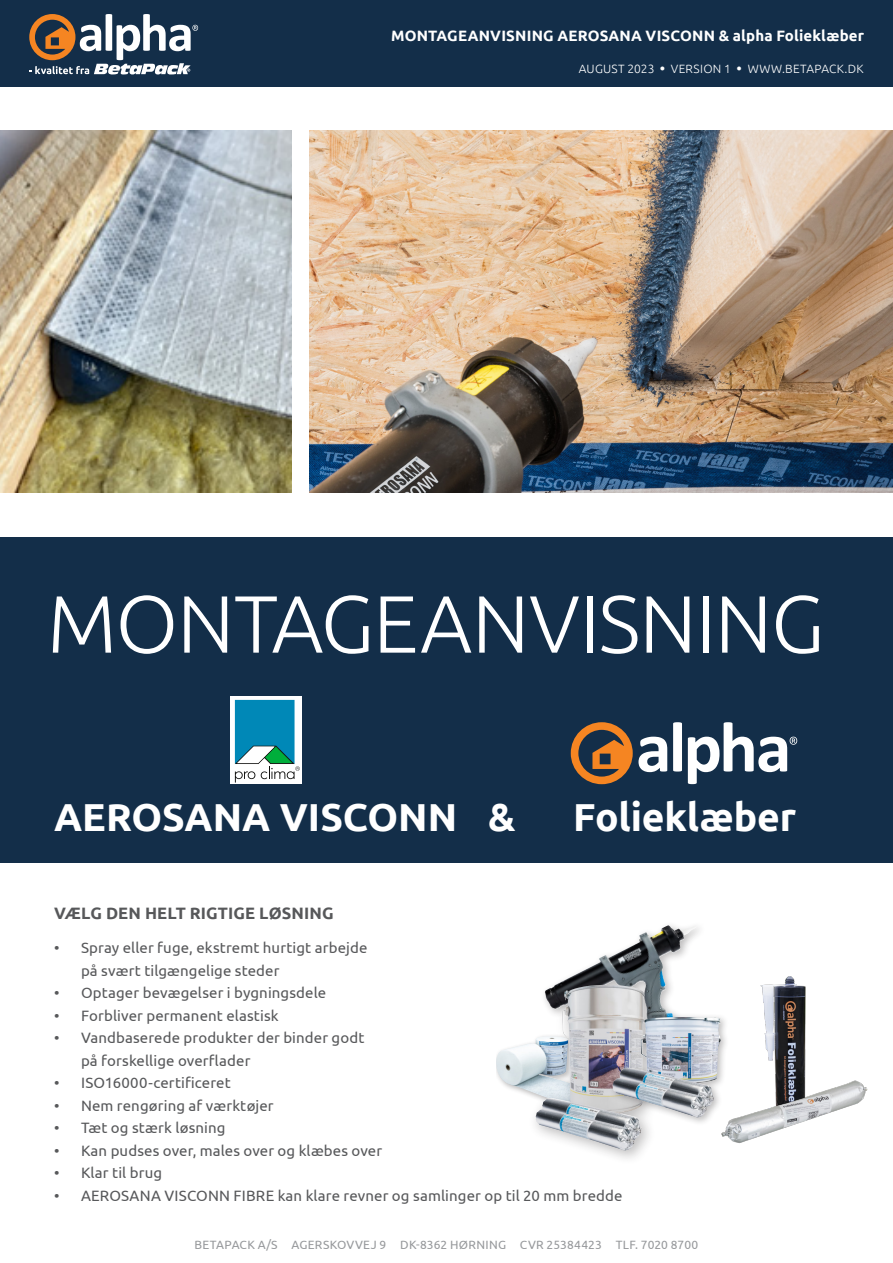
<style>
.page{position:relative;width:893px;height:1263px;background:#fff}
.page>*{position:absolute;margin:0;border:0;box-sizing:border-box;transform-origin:0 0}
.t1{font:300 81px "Ubuntu";letter-spacing:-.01em;color:#fff}
.t2{font:700 39px "Ubuntu";color:#fff}
.t3{font:700 16.5px "Ubuntu";letter-spacing:.01em;color:#57585a}
.t4{font:15px/22.5px "Ubuntu";letter-spacing:.01em;color:#57585a}
.t5{font:700 15px "Ubuntu";letter-spacing:.01em;color:#fff}
.t6{font:12px "Ubuntu";letter-spacing:.02em;color:#97999c}
.t7{font:300 12px "Ubuntu";letter-spacing:.02em;color:#fff}
.s1{font-family:"Calibri";font-weight:400;font-size:9px}
</style>
<div class="page">
<div style="left:0;top:537px;width:893px;height:325px;background:#132e49"></div>
<div style="left:0;top:0;width:893px;height:86px;background:#132e49"></div>
<svg style="left:29px;top:14px;width:169px;height:60px"></svg>
<svg style="left:673px;top:722px;width:9px;height:49px"></svg>
<svg style="left:571px;top:722px;width:96px;height:62px"></svg>
<svg style="left:688px;top:722px;width:109px;height:62px"></svg>
<svg style="left:230px;top:696px;width:71px;height:88px"></svg>
<svg style="left:235px;top:700px;width:65px;height:82px;background:#55aac0"></svg>
<img style="left:310px;top:131px;width:583px;height:361px">
<img style="left:0;top:131px;width:291px;height:361px">
<div style="left:540px;top:921px;width:166px;height:133px;background:#231f20;opacity:.3"></div>
<img style="left:545px;top:928px;width:119px;height:85px">
<img style="left:496px;top:1043px;width:32px;height:52px">
<div style="left:528px;top:977px;width:132px;height:189px;background:#231f20;opacity:.3"></div>
<svg style="left:588px;top:985px;width:19px;height:1px"></svg>
<div style="left:608px;top:1013px;width:121px;height:113px;background:#231f20;opacity:.3"></div>
<img style="left:645px;top:1017px;width:33px;height:3px">
<img style="left:760px;top:976px;width:46px;height:99px">
<img style="left:719px;top:1075px;width:149px;height:68px">
<p class="t5" style="left:391px;top:27px;width:474px">MONTAGEANVISNING AEROSANA VISCONN &amp; alpha Folieklæber</p>
<p class="t7" style="left:579px;top:61px;width:286px">AUGUST 2023 <span class="s1">●</span> VERSION 1 <span class="s1">●</span> WWW.BETAPACK.DK</p>
<p class="t1" style="left:47px;top:575px;width:779px">MONTAGEANVISNING</p>
<p class="t2" style="left:54px;top:793px;width:405px">AEROSANA VISCONN</p>
<p class="t2" style="left:488px;top:793px;width:29px">&amp;</p>
<p class="t2" style="left:573px;top:793px;width:225px">Folieklæber</p>
<p class="t3" style="left:54px;top:903px;width:281px">VÆLG DEN HELT RIGTIGE LØSNING</p>
<p class="t4" style="left:81px;top:936px;width:288px;text-indent:-27px">• Spray eller fuge, ekstremt hurtigt arbejde på svært tilgængelige steder</p>
<p class="t4" style="left:54px;top:981px;width:274px">• Optager bevægelser i bygningsdele</p>
<p class="t4" style="left:54px;top:1003px;width:226px">• Forbliver permanent elastisk</p>
<p class="t4" style="left:81px;top:1026px;width:285px;text-indent:-27px">• Vandbaserede produkter der binder godt på forskellige overflader</p>
<p class="t4" style="left:54px;top:1071px;width:178px">• ISO16000-certificeret</p>
<p class="t4" style="left:54px;top:1093px;width:221px">• Nem rengøring af værktøjer</p>
<p class="t4" style="left:54px;top:1116px;width:173px">• Tæt og stærk løsning</p>
<p class="t4" style="left:54px;top:1138px;width:330px">• Kan pudses over, males over og klæbes over</p>
<p class="t4" style="left:54px;top:1161px;width:110px">• Klar til brug</p>
<p class="t4" style="left:54px;top:1183px;width:570px">• AEROSANA VISCONN FIBRE kan klare revner og samlinger op til 20 mm bredde</p>
<p class="t6" style="left:195px;top:1238px;width:505px">BETAPACK A/S AGERSKOVVEJ 9 DK-8362 HØRNING CVR 25384423 TLF. 7020 8700</p>
</div>
